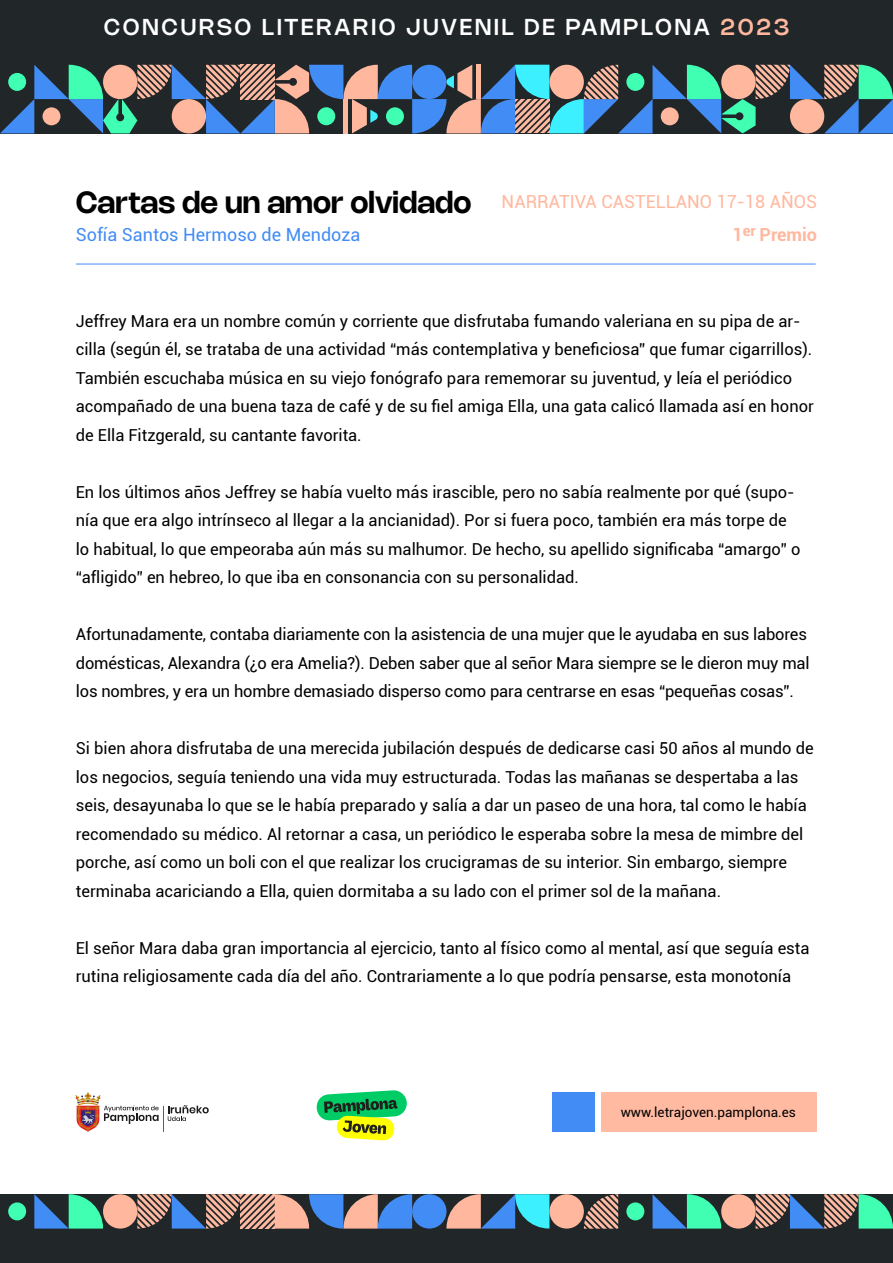
<style>
.page{position:relative;width:893px;height:1263px;background:#fff}
.page>*{position:absolute;margin:0;border:0;box-sizing:border-box;transform-origin:0 0}
.t1{font:600 30px "Nohemi";color:#000}
.t2{font:500 22.5px "Nohemi";letter-spacing:.125em;color:#fff}
.t3{font:18px/33px "Roboto";color:#ffb89e;text-align:right}
.t4{font:18px "Roboto";color:#428cf5}
.t5{font:16.5px/28.5px "Roboto";color:#000}
.t6{font:13.5px "Roboto";color:#000}
.s1{color:#ffb89e}
.s2{font-weight:700}
</style>
<div class="page">
<svg style="left:316px;top:1090px;width:91px;height:51px"></svg>
<div style="left:601px;top:1092px;width:216px;height:40px;background:#ffbaa1"></div>
<div style="left:552px;top:1092px;width:42px;height:40px;background:#428cf5"></div>
<div style="left:0;top:0;width:893px;height:133px;background:#212629"></div>
<svg style="left:0;top:65px;width:893px;height:68px"></svg>
<div style="left:790px;top:99px;width:34px;height:34px;background:#ffb89e;border-radius:50%"></div>
<div style="left:0;top:1194px;width:893px;height:69px;background:#212629"></div>
<svg style="left:34px;top:1194px;width:69px;height:34px"></svg>
<div style="left:8px;top:1202px;width:18px;height:18px;background:#40ffb3;border-radius:50%"></div>
<div style="left:103px;top:1194px;width:34px;height:34px;background:#ffb89e;border-radius:50%"></div>
<svg style="left:446px;top:1194px;width:103px;height:34px"></svg>
<div style="left:412px;top:1194px;width:34px;height:34px;background:#428cf5;border-radius:50%"></div>
<div style="left:549px;top:1194px;width:35px;height:34px;background:#ffb89e;border-radius:50%"></div>
<svg style="left:584px;top:1194px;width:34px;height:34px"></svg>
<svg style="left:137px;top:1194px;width:275px;height:34px"></svg>
<svg style="left:653px;top:1194px;width:68px;height:34px"></svg>
<div style="left:626px;top:1202px;width:18px;height:18px;background:#40ffb3;border-radius:50%"></div>
<div style="left:721px;top:1194px;width:35px;height:34px;background:#ffb89e;border-radius:50%"></div>
<svg style="left:756px;top:1194px;width:137px;height:34px"></svg>
<hr style="left:76px;top:264px;width:740px;height:1px;background:#428cf5">
<svg style="left:75px;top:1092px;width:134px;height:40px"></svg>
<h2 class="t2" style="left:104px;top:13px;width:687px">CONCURSO LITERARIO JUVENIL DE PAMPLONA <span class="s1">2023</span></h2>
<h1 class="t1" style="left:76px;top:183px;width:397px">Cartas de un amor olvidado</h1>
<p class="t4" style="left:76px;top:222px;width:286px">Sofía Santos Hermoso de Mendoza</p>
<p class="t3" style="left:502px;top:184px;width:317px">NARRATIVA CASTELLANO 17-18 AÑOS<br><span class="s2">1</span><sup>er</sup> <span class="s2">Premio</span></p>
<p class="t5" style="left:76px;top:306px;width:739px">Jeffrey Mara era un nombre común y corriente que disfrutaba fumando valeriana en su pipa de ar&shy;cilla (según él, se trataba de una actividad “más contemplativa y beneficiosa” que fumar cigarrillos).<br>También escuchaba música en su viejo fonógrafo para rememorar su juventud, y leía el periódico acompañado de una buena taza de café y de su fiel amiga Ella, una gata calicó llamada así en honor de Ella Fitzgerald, su cantante favorita.</p>
<p class="t5" style="left:76px;top:477px;width:726px">En los últimos años Jeffrey se había vuelto más irascible, pero no sabía realmente por qué (supo&shy;nía que era algo intrínseco al llegar a la ancianidad). Por si fuera poco, también era más torpe de lo habitual, lo que empeoraba aún más su malhumor. De hecho, su apellido significaba “amargo” o “afligido” en hebreo, lo que iba en consonancia con su personalidad.</p>
<p class="t5" style="left:76px;top:620px;width:735px">Afortunadamente, contaba diariamente con la asistencia de una mujer que le ayudaba en sus labores domésticas, Alexandra (¿o era Amelia?). Deben saber que al señor Mara siempre se le dieron muy mal los nombres, y era un hombre demasiado disperso como para centrarse en esas “pequeñas cosas”.</p>
<p class="t5" style="left:76px;top:734px;width:739px">Si bien ahora disfrutaba de una merecida jubilación después de dedicarse casi 50 años al mundo de los negocios, seguía teniendo una vida muy estructurada. Todas las mañanas se despertaba a las seis, desayunaba lo que se le había preparado y salía a dar un paseo de una hora, tal como le había recomendado su médico. Al retornar a casa, un periódico le esperaba sobre la mesa de mimbre del porche, así como un boli con el que realizar los crucigramas de su interior. Sin embargo, siempre terminaba acariciando a Ella, quien dormitaba a su lado con el primer sol de la mañana.</p>
<p class="t5" style="left:76px;top:933px;width:735px">El señor Mara daba gran importancia al ejercicio, tanto al físico como al mental, así que seguía esta rutina religiosamente cada día del año. Contrariamente a lo que podría pensarse, esta monotonía</p>
<p class="t6" style="left:621px;top:1103px;width:177px">www.letrajoven.pamplona.es</p>
</div>
